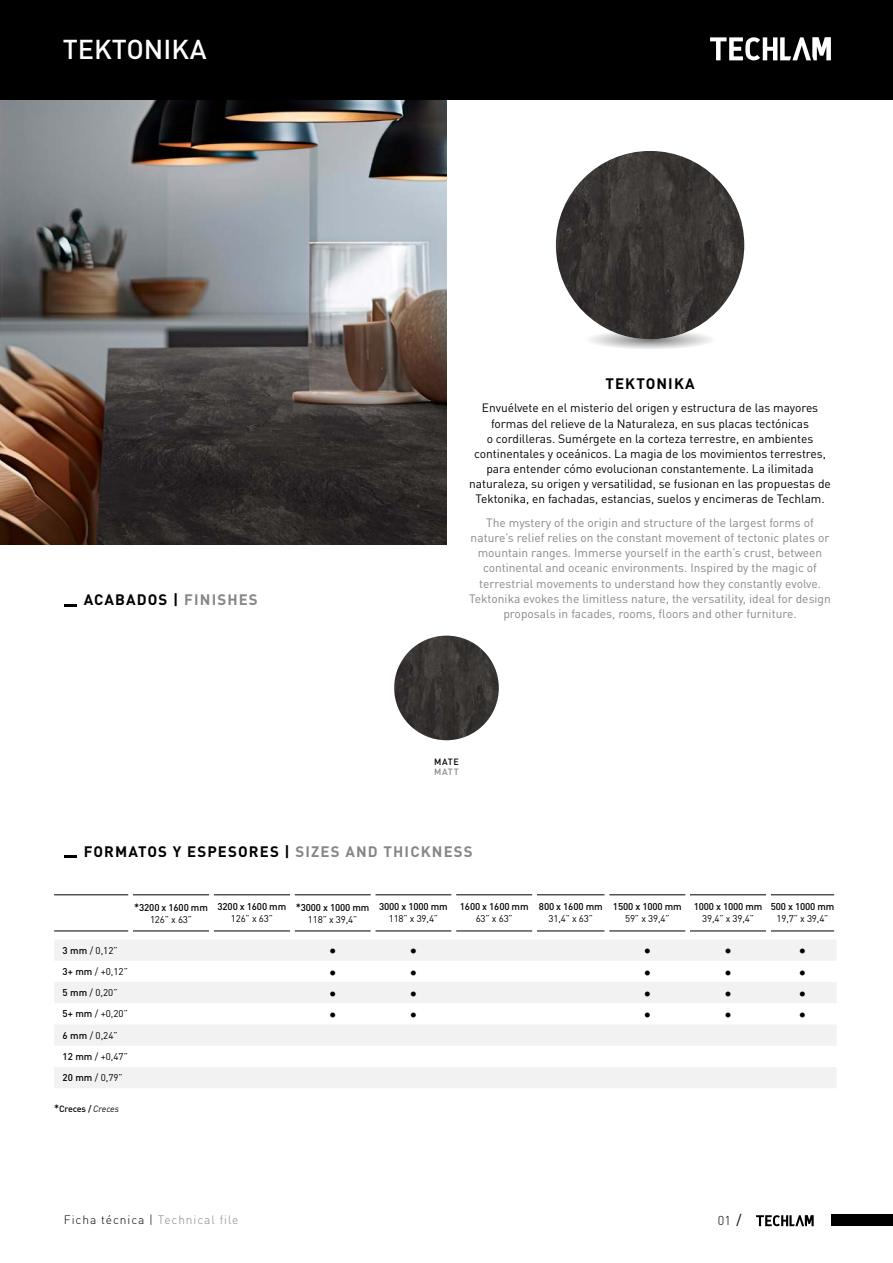
<style>
.page{position:relative;width:893px;height:1263px;background:#fff}
.page>*{position:absolute;margin:0;border:0;box-sizing:border-box;transform-origin:0 0}
.t1{font:500 27px "DIN Pro";color:#fff}
.t2{font:700 15px "DIN Pro";letter-spacing:.075em;color:#000}
.t3{font:15px "DIN Pro";color:#000}
.t4{font:300 12.75px "DIN Pro";color:#000}
.t5{font:12px/15.1px "DIN Pro";letter-spacing:-.005em;color:#000;text-align:center}
.t6{font:12px/15.1px "DIN Pro";color:#878786;text-align:center}
.t7{font:300 12px "DIN Pro";letter-spacing:.075em;color:#000}
.t8{font:9.75px/21.3px "DIN Pro";letter-spacing:-.015em;color:#000}
.t9{font:500 9.75px/12px "DIN Pro";letter-spacing:-.015em;color:#000;text-align:center}
.t10{font:500 9px "DIN Pro";letter-spacing:-.015em;color:#000}
.t11{font:500 9px "DIN Pro";color:#878786}
.s1{color:#878786}
.s2{font-size:10.5px}
.s3{font-weight:400}
.s4{font-weight:500}
.s5{font-weight:400;font-style:italic}
.s6{font-weight:400;font-size:14.25px}
</style>
<div class="page">
<img style="left:0;top:100px;width:446px;height:444px">
<div style="left:0;top:0;width:893px;height:100px;background:#000"></div>
<svg style="left:590px;top:329px;width:121px;height:20px"></svg>
<img style="left:556px;top:151px;width:188px;height:188px;border-radius:94px">
<svg style="left:64px;top:604px;width:13px;height:2px"></svg>
<svg style="left:64px;top:856px;width:13px;height:2px"></svg>
<div style="left:831px;top:1215px;width:62px;height:11px;background:#000"></div>
<img style="left:394px;top:636px;width:105px;height:104px;border-radius:52px">
<svg style="left:54px;top:940px;width:782px;height:148px;fill:#f2f2f2"></svg>
<hr style="left:54px;top:931px;width:74px;height:1px;background:#000">
<hr style="left:133px;top:931px;width:76px;height:1px;background:#000">
<hr style="left:214px;top:931px;width:76px;height:1px;background:#000">
<hr style="left:295px;top:931px;width:76px;height:1px;background:#000">
<hr style="left:375px;top:931px;width:77px;height:1px;background:#000">
<hr style="left:456px;top:931px;width:76px;height:1px;background:#000">
<hr style="left:537px;top:931px;width:68px;height:1px;background:#000">
<hr style="left:609px;top:931px;width:76px;height:1px;background:#000">
<hr style="left:690px;top:931px;width:76px;height:1px;background:#000">
<hr style="left:771px;top:931px;width:63px;height:1px;background:#000">
<hr style="left:54px;top:894px;width:74px;height:1px;background:#000">
<hr style="left:133px;top:894px;width:76px;height:1px;background:#000">
<hr style="left:214px;top:894px;width:76px;height:1px;background:#000">
<hr style="left:295px;top:894px;width:76px;height:1px;background:#000">
<hr style="left:375px;top:894px;width:77px;height:1px;background:#000">
<hr style="left:456px;top:894px;width:76px;height:1px;background:#000">
<hr style="left:537px;top:894px;width:68px;height:1px;background:#000">
<hr style="left:609px;top:894px;width:76px;height:1px;background:#000">
<hr style="left:690px;top:894px;width:76px;height:1px;background:#000">
<hr style="left:771px;top:894px;width:63px;height:1px;background:#000">
<svg style="left:710px;top:37px;width:121px;height:23px"></svg>
<svg style="left:756px;top:1215px;width:58px;height:11px"></svg>
<h1 class="t1" style="left:63px;top:28px;width:145px">TEKTONIKA</h1>
<p class="t2" style="left:84px;top:587px;width:176px">ACABADOS | <span class="s1">FINISHES</span></p>
<p class="t2" style="left:605px;top:371px;width:91px">TEKTONIKA</p>
<p class="t5" style="left:469px;top:399px;width:363px">Envuélvete en el misterio del origen y estructura de las mayores formas del relieve de la Naturaleza, en sus placas tectónicas<br>o cordilleras. Sumérgete en la corteza terrestre, en ambientes continentales y oceánicos. La magia de los movimientos terrestres, para entender cómo evolucionan constantemente. La ilimitada naturaleza, su origen y versatilidad, se fusionan en las propuestas de Tektonika, en fachadas, estancias, suelos y encimeras de Techlam.</p>
<p class="t6" style="left:469px;top:514px;width:363px">The mystery of the origin and structure of the largest forms of nature’s relief relies on the constant movement of tectonic plates or mountain ranges. Immerse yourself in the earth’s crust, between continental and oceanic environments. Inspired by the magic of terrestrial movements to understand how they constantly evolve.<br>Tektonika evokes the limitless nature, the versatility, ideal for design proposals in facades, rooms, floors and other furniture.</p>
<p class="t10" style="left:434px;top:754px;width:26px">MATE</p>
<p class="t11" style="left:434px;top:765px;width:26px">MATT</p>
<p class="t2" style="left:84px;top:838px;width:390px">FORMATOS Y ESPESORES | <span class="s1">SIZES AND THICKNESS</span></p>
<p class="t9" style="left:134px;top:900px;width:75px"><span class="s2">*</span>3200 x 1600 mm<br><span class="s3">126” x 63”</span></p>
<p class="t9" style="left:218px;top:900px;width:70px">3200 x 1600 mm</p>
<p class="t8" style="left:231px;top:907px;width:44px">126” x 63”</p>
<p class="t9" style="left:296px;top:900px;width:75px"><span class="s2">*</span>3000 x 1000 mm<br><span class="s3">118” x 39,4”</span></p>
<p class="t9" style="left:379px;top:900px;width:70px">3000 x 1000 mm</p>
<p class="t8" style="left:389px;top:907px;width:51px">118” x 39,4”</p>
<p class="t9" style="left:460px;top:900px;width:70px">1600 x 1600 mm</p>
<p class="t8" style="left:476px;top:907px;width:39px">63” x 63”</p>
<p class="t9" style="left:539px;top:900px;width:65px">800 x 1600 mm</p>
<p class="t8" style="left:548px;top:907px;width:46px">31,4” x 63”</p>
<p class="t9" style="left:613px;top:900px;width:70px">1500 x 1000 mm</p>
<p class="t8" style="left:625px;top:907px;width:46px">59” x 39,4”</p>
<p class="t9" style="left:694px;top:900px;width:70px">1000 x 1000 mm</p>
<p class="t8" style="left:702px;top:907px;width:53px">39,4” x 39,4”</p>
<p class="t9" style="left:771px;top:900px;width:65px">500 x 1000 mm</p>
<p class="t8" style="left:777px;top:907px;width:53px">19,7” x 39,4”</p>
<p class="t8" style="left:63px;top:938px;width:57px"><span class="s4">3 mm</span> / 0,12”</p>
<p class="t3" style="left:329px;top:939px;width:9px">•</p>
<p class="t3" style="left:409px;top:939px;width:9px">•</p>
<p class="t3" style="left:643px;top:939px;width:9px">•</p>
<p class="t3" style="left:724px;top:939px;width:9px">•</p>
<p class="t3" style="left:799px;top:939px;width:9px">•</p>
<p class="t8" style="left:63px;top:960px;width:67px"><span class="s4">3+ mm</span> / +0,12”</p>
<p class="t3" style="left:329px;top:960px;width:9px">•</p>
<p class="t3" style="left:409px;top:960px;width:9px">•</p>
<p class="t3" style="left:643px;top:960px;width:9px">•</p>
<p class="t3" style="left:724px;top:960px;width:9px">•</p>
<p class="t3" style="left:799px;top:960px;width:9px">•</p>
<p class="t8" style="left:63px;top:981px;width:56px"><span class="s4">5 mm</span> / 0,20”</p>
<p class="t3" style="left:329px;top:982px;width:9px">•</p>
<p class="t3" style="left:409px;top:982px;width:9px">•</p>
<p class="t3" style="left:643px;top:982px;width:9px">•</p>
<p class="t3" style="left:724px;top:982px;width:9px">•</p>
<p class="t3" style="left:799px;top:982px;width:9px">•</p>
<p class="t8" style="left:63px;top:1002px;width:67px"><span class="s4">5+ mm</span> / +0,20”</p>
<p class="t3" style="left:329px;top:1003px;width:9px">•</p>
<p class="t3" style="left:409px;top:1003px;width:9px">•</p>
<p class="t3" style="left:643px;top:1003px;width:9px">•</p>
<p class="t3" style="left:724px;top:1003px;width:9px">•</p>
<p class="t3" style="left:799px;top:1003px;width:9px">•</p>
<p class="t8" style="left:63px;top:1023px;width:67px"><span class="s4">6 mm</span> / 0,24”<br><span class="s4">12 mm</span> / +0,47”<br><span class="s4">20 mm</span> / 0,79”</p>
<p class="t10" style="left:54px;top:1102px;width:66px"><span class="s2">*</span>Creces / <span class="s5">Creces</span></p>
<p class="t7" style="left:64px;top:1210px;width:176px">Ficha técnica | <span class="s1">Technical file</span></p>
<p class="t4" style="left:718px;top:1210px;width:25px">01 <span class="s6">/</span></p>
</div>
